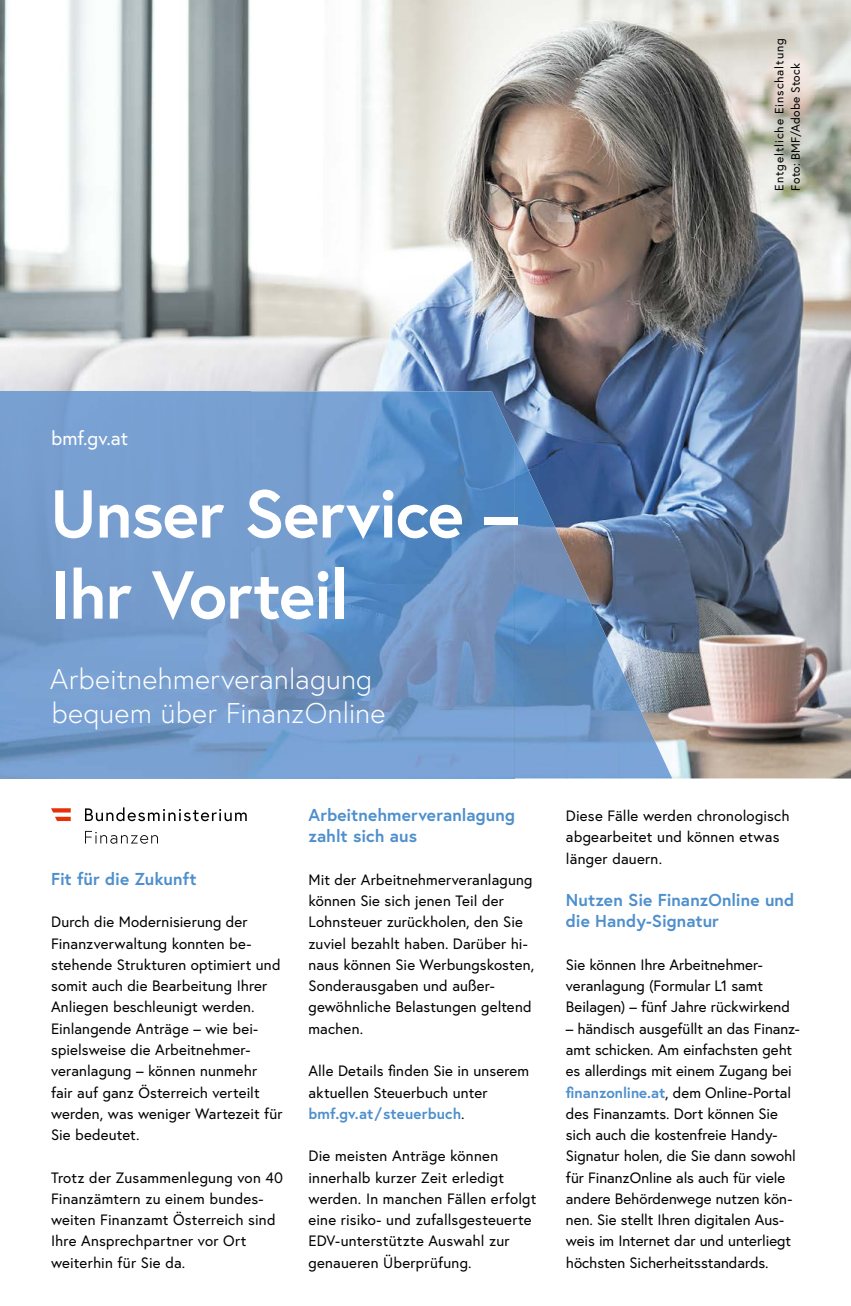
<style>
.page{position:relative;width:851px;height:1306px;background:#fff}
.page>*{position:absolute;margin:0;border:0;box-sizing:border-box;transform-origin:0 0}
.t1{font:700 67.5px/81px "Europa Austria";letter-spacing:-.02em;color:#fff}
.t2{font:300 28.5px/34.2px "Europa Austria";letter-spacing:-.005em;color:#fff}
.t3{font:19.5px "Europa Austria";color:#fff}
.t4{font:700 17.25px/21.3px "Europa Austria";color:#4e8fcc}
.t5{font:15px/21.3px "Europa Austria";letter-spacing:.005em;color:#000}
.t6{font:12px/16.5px "Europa Austria";letter-spacing:.065em;color:#000}
.s1{font-weight:700;color:#4e8fcc}
</style>
<div class="page">
<svg style="left:85px;top:831px;width:73px;height:12px"></svg>
<svg style="left:85px;top:807px;width:162px;height:14px"></svg>
<svg style="left:51px;top:808px;width:20px;height:13px"></svg>
<img style="left:0;top:0;width:850px;height:778px">
<img style="left:0;top:391px;width:514px;height:387px">
<img style="left:514px;top:439px;width:53px;height:339px">
<img style="left:567px;top:552px;width:53px;height:226px">
<img style="left:619px;top:665px;width:53px;height:113px">
<p class="t6" style="left:770px;top:191px;width:154px;rotate:-90deg">Entgeltliche Einschaltung<br>Foto: BMF/Adobe Stock</p>
<h3 class="t3" style="left:51px;top:425px;width:78px">bmf.gv.at</h3>
<h1 class="t1" style="left:50px;top:471px;width:468px">Unser Service –<br>Ihr Vorteil</h1>
<h2 class="t2" style="left:50px;top:661px;width:337px">Arbeitnehmerveranlagung bequem über FinanzOnline</h2>
<p class="t4" style="left:51px;top:867px;width:147px">Fit für die Zukunft</p>
<p class="t5" style="left:51px;top:911px;width:233px">Durch die Modernisierung der<br>Finanzverwaltung konnten be&shy;stehende Strukturen optimiert und somit auch die Bearbeitung Ihrer<br>Anliegen beschleunigt werden.<br>Einlangende Anträge – wie bei&shy;spielsweise die Arbeitnehmer&shy;veranlagung – können nunmehr fair auf ganz Österreich verteilt werden, was weniger Wartezeit für<br>Sie bedeutet.</p>
<p class="t5" style="left:51px;top:1166px;width:233px">Trotz der Zusammenlegung von 40<br>Finanzämtern zu einem bundes&shy;weiten Finanzamt Österreich sind<br>Ihre Ansprechpartner vor Ort weiterhin für Sie da.</p>
<p class="t4" style="left:308px;top:803px;width:208px">Arbeitnehmerveranlagung zahlt sich aus</p>
<p class="t5" style="left:308px;top:868px;width:227px">Mit der Arbeitnehmerveranlagung können Sie sich jenen Teil der<br>Lohnsteuer zurückholen, den Sie zuviel bezahlt haben. Darüber hi&shy;naus können Sie Werbungskosten,<br>Sonderausgaben und außer&shy;gewöhnliche Belastungen geltend machen.</p>
<p class="t5" style="left:308px;top:1060px;width:222px">Alle Details finden Sie in unserem aktuellen Steuerbuch unter <span class="s1">bmf.gv.at / steuerbuch</span>.</p>
<p class="t5" style="left:308px;top:1145px;width:229px">Die meisten Anträge können innerhalb kurzer Zeit erledigt werden. In manchen Fällen erfolgt eine risiko- und zufallsgesteuerte<br>EDV-unterstützte Auswahl zur genaueren Überprüfung.</p>
<p class="t5" style="left:566px;top:804px;width:225px">Diese Fälle werden chronologisch abgearbeitet und können etwas länger dauern.</p>
<p class="t4" style="left:566px;top:888px;width:230px">Nutzen Sie FinanzOnline und die Handy-Signatur</p>
<p class="t5" style="left:566px;top:953px;width:225px">Sie können Ihre Arbeitnehmer&shy;veranlagung (Formular L1 samt<br>Beilagen) – fünf Jahre rückwirkend</p>
<p class="t5" style="left:566px;top:1017px;width:235px">– händisch ausgefüllt an das Finanz&shy;amt schicken. Am einfachsten geht es allerdings mit einem Zugang bei <span class="s1">finanzonline.at</span>, dem Online-Portal des Finanzamts. Dort können Sie sich auch die kostenfreie Handy-Signatur holen, die Sie dann sowohl für FinanzOnline als auch für viele andere Behördenwege nutzen kön&shy;nen. Sie stellt Ihren digitalen Aus&shy;weis im Internet dar und unterliegt höchsten Sicherheitsstandards.</p>
</div>
